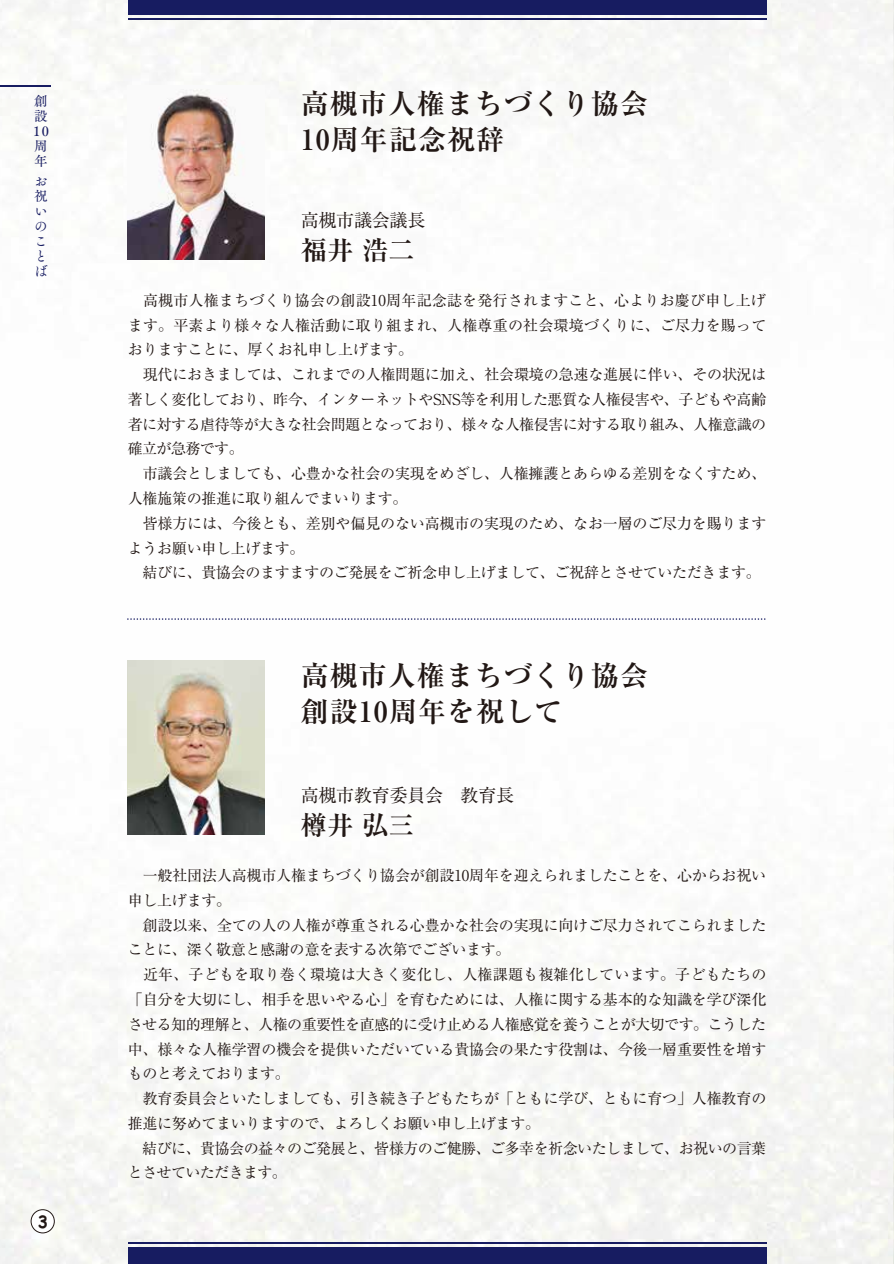
<style>
.page{position:relative;width:894px;height:1264px;background:#fff}
.page>*{position:absolute;margin:0;border:0;box-sizing:border-box;transform-origin:0 0}
.t1{font:700 27.9px/36px "Ryumin Pro";letter-spacing:.04em;color:#221815}
.t2{font:700 26.25px "Ryumin Pro";color:#221815}
.t3{font:18.15px "Ryumin Pro";letter-spacing:-.02em;color:#221815}
.t4{font:700 16.65px "Comic Sans MS";color:#221815}
.t5{font:15px/24.8px "Ryumin Pro";letter-spacing:-.01em;color:#221815}
.t6{font:13.5px/14.9px "Tsuku A Old Min Pr 6 M";color:#171c61}
</style>
<div class="page">
<img style="left:0;top:721px;width:894px;height:542px">
<img style="left:0;top:0;width:894px;height:721px">
<img style="left:128px;top:85px;width:137px;height:174px">
<img style="left:128px;top:660px;width:137px;height:174px">
<div style="left:128px;top:0;width:638px;height:14px;background:#171c61"></div>
<hr style="left:128px;top:18px;width:638px;height:1px;background:#171c61">
<div style="left:128px;top:1247px;width:638px;height:16px;background:#171c61"></div>
<hr style="left:128px;top:1241px;width:638px;height:2px;background:#171c61">
<hr style="left:0;top:85px;width:50px;height:1px;background:#171c61">
<svg style="left:128px;top:618px;width:639px;height:1px"></svg>
<div style="left:31px;top:1209px;width:23px;height:23px;background:#fff;border-radius:50%"></div>
<div style="left:31px;top:1209px;width:24px;height:23px;border:1px solid #221815;border-radius:50%"></div>
<p class="t6" style="left:33px;top:93px;width:17px">創設<br>10周年</p>
<p class="t6" style="left:34px;top:173px;width:15px">お祝いのことば</p>
<p class="t4" style="left:38px;top:1209px;width:12px">3</p>
<h1 class="t1" style="left:301px;top:83px;width:348px">高槻市人権まちづくり協会<br>10周年記念祝辞</h1>
<p class="t3" style="left:301px;top:206px;width:126px">高槻市議会議長</p>
<h2 class="t2" style="left:301px;top:229px;width:115px">福井 浩二</h2>
<p class="t5" style="left:128px;top:287px;width:639px">　高槻市人権まちづくり協会の創設10周年記念誌を発行されますこと、心よりお慶び申し上げます。平素より様々な人権活動に取り組まれ、人権尊重の社会環境づくりに、ご尽力を賜っておりますことに、厚くお礼申し上げます。<br>　現代におきましては、これまでの人権問題に加え、社会環境の急速な進展に伴い、その状況は著しく変化しており、昨今、インターネットやSNS等を利用した悪質な人権侵害や、子どもや高齢者に対する虐待等が大きな社会問題となっており、様々な人権侵害に対する取り組み、人権意識の確立が急務です。<br>　市議会としましても、心豊かな社会の実現をめざし、人権擁護とあらゆる差別をなくすため、人権施策の推進に取り組んでまいります。<br>　皆様方には、今後とも、差別や偏見のない高槻市の実現のため、なお一層のご尽力を賜りますようお願い申し上げます。<br>　結びに、貴協会のますますのご発展をご祈念申し上げまして、ご祝辞とさせていただきます。</p>
<h1 class="t1" style="left:301px;top:655px;width:348px">高槻市人権まちづくり協会創設10周年を祝して</h1>
<p class="t3" style="left:301px;top:781px;width:215px">高槻市教育委員会　教育長</p>
<h2 class="t2" style="left:301px;top:804px;width:115px">樽井 弘三</h2>
<p class="t5" style="left:128px;top:862px;width:639px">　一般社団法人高槻市人権まちづくり協会が創設10周年を迎えられましたことを、心からお祝い申し上げます。<br>　創設以来、全ての人の人権が尊重される心豊かな社会の実現に向けご尽力されてこられましたことに、深く敬意と感謝の意を表する次第でございます。<br>　近年、子どもを取り巻く環境は大きく変化し、人権課題も複雑化しています。子どもたちの「自分を大切にし、相手を思いやる心」を育むためには、人権に関する基本的な知識を学び深化させる知的理解と、人権の重要性を直感的に受け止める人権感覚を養うことが大切です。こうした中、様々な人権学習の機会を提供いただいている貴協会の果たす役割は、今後一層重要性を増すものと考えております。<br>　教育委員会といたしましても、引き続き子どもたちが「ともに学び、ともに育つ」人権教育の推進に努めてまいりますので、よろしくお願い申し上げます。<br>　結びに、貴協会の益々のご発展と、皆様方のご健勝、ご多幸を祈念いたしまして、お祝いの言葉とさせていただきます。</p>
</div>
